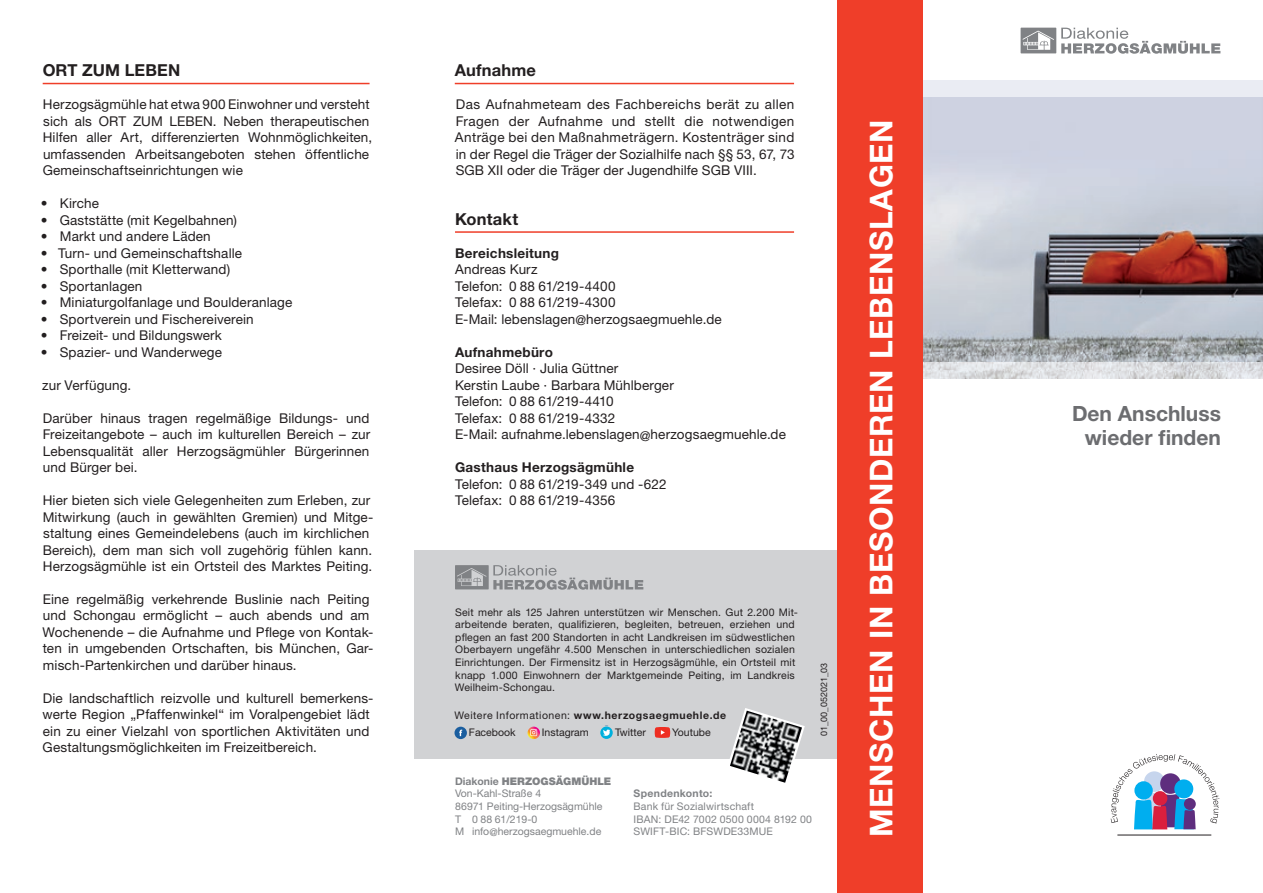
<style>
.page{position:relative;width:1263px;height:893px;background:#fff}
.page>*{position:absolute;margin:0;border:0;box-sizing:border-box;transform-origin:0 0}
.t1{font:700 31.5px "Helvetica Neue LT Std";letter-spacing:.02em;color:#fff}
.t2{font:700 21px/24px "Helvetica Neue LT Std";color:#6c6d70;text-align:right}
.t3{font:700 16.5px "Helvetica Neue LT Std";letter-spacing:.01em;color:#231f20}
.t4{font:13.5px/16.5px "Helvetica Neue LT Std";letter-spacing:.01em;color:#231f20}
.t5{font:700 13.5px "Helvetica Neue LT Std";letter-spacing:.02em;color:#231f20}
.t6{font:10.5px/12.6px "Helvetica Neue LT Std";letter-spacing:.02em;color:#231f20}
.t7{font:10.5px/12.6px "Helvetica Neue LT Std";color:#808285}
.t8{font:10.5px/17px "Helvetica Neue LT Std";color:#231f20}
.t9{font:700 10.5px "Helvetica Neue LT Std";letter-spacing:.03em;color:#808285}
.t10{font:9px "Helvetica Neue LT Std";color:#231f20}
.s1{font-weight:700}
.s2{font-weight:900}
</style>
<div class="page">
<img style="left:923px;top:97px;width:340px;height:281px">
<div style="left:923px;top:81px;width:340px;height:16px;background:#eaecf3"></div>
<div style="left:415px;top:550px;width:426px;height:209px;background:#d1d2d4"></div>
<svg style="left:744px;top:708px;width:61px;height:26px"></svg>
<img style="left:730px;top:711px;width:72px;height:72px">
<svg style="left:454px;top:727px;width:13px;height:12px"></svg>
<svg style="left:459px;top:730px;width:3px;height:6px"></svg>
<svg style="left:527px;top:727px;width:13px;height:12px"></svg>
<svg style="left:600px;top:726px;width:13px;height:13px"></svg>
<svg style="left:603px;top:729px;width:8px;height:7px"></svg>
<svg style="left:655px;top:727px;width:15px;height:11px"></svg>
<svg style="left:455px;top:565px;width:188px;height:25px"></svg>
<hr style="left:1117px;top:835px;width:94px;height:1px;background:#231f20">
<svg style="left:1111px;top:754px;width:108px;height:75px"></svg>
<svg style="left:1020px;top:28px;width:200px;height:26px"></svg>
<hr style="left:43px;top:83px;width:327px;height:1px;background:#ef3e29">
<div style="left:838px;top:0;width:85px;height:893px;background:#ef3e29"></div>
<hr style="left:455px;top:83px;width:339px;height:1px;background:#ef3e29">
<hr style="left:455px;top:231px;width:339px;height:2px;background:#ef3e29">
<p class="t3" style="left:43px;top:60px;width:139px">ORT ZUM LEBEN</p>
<p class="t4" style="left:43px;top:96px;width:331px">Herzogsägmühle hat etwa 900 Einwohner und versteht sich als ORT ZUM LEBEN. Neben therapeutischen Hilfen aller Art, differenzierten Wohnmöglichkeiten, umfassenden Arbeitsangeboten stehen öffentliche Gemeinschaftseinrichtungen wie</p>
<p class="t4" style="left:41px;top:195px;width:60px">• Kirche</p>
<p class="t4" style="left:41px;top:211px;width:198px">• Gaststätte (mit Kegelbahnen)</p>
<p class="t4" style="left:41px;top:228px;width:171px">• Markt und andere Läden</p>
<p class="t4" style="left:41px;top:244px;width:203px">• Turn- und Gemeinschaftshalle</p>
<p class="t4" style="left:41px;top:261px;width:191px">• Sporthalle (mit Kletterwand)</p>
<p class="t4" style="left:41px;top:277px;width:103px">• Sportanlagen</p>
<p class="t4" style="left:41px;top:294px;width:253px">• Miniaturgolfanlage und Boulderanlage</p>
<p class="t4" style="left:41px;top:310px;width:214px">• Sportverein und Fischereiverein</p>
<p class="t4" style="left:41px;top:327px;width:183px">• Freizeit- und Bildungswerk</p>
<p class="t4" style="left:41px;top:343px;width:183px">• Spazier- und Wanderwege</p>
<p class="t4" style="left:42px;top:376px;width:91px">zur Verfügung.</p>
<p class="t4" style="left:43px;top:409px;width:329px;text-align:justify">Darüber hinaus tragen regelmäßige Bildungs- und Freizeitangebote – auch im kulturellen Bereich – zur Lebensqualität aller Herzogsägmühler Bürgerinnen und Bürger bei.</p>
<p class="t4" style="left:43px;top:492px;width:332px">Hier bieten sich viele Gelegenheiten zum Erleben, zur Mitwirkung (auch in gewählten Gremien) und Mitge&shy;staltung eines Gemeindelebens (auch im kirchlichen Bereich), dem man sich voll zugehörig fühlen kann.<br>Herzogsägmühle ist ein Ortsteil des Marktes Peiting.</p>
<p class="t4" style="left:43px;top:591px;width:332px">Eine regelmäßig verkehrende Buslinie nach Peiting und Schongau ermöglicht – auch abends und am Wochenende – die Aufnahme und Pflege von Kontak&shy;ten in umgebenden Ortschaften, bis München, Gar&shy;misch-Partenkirchen und darüber hinaus.</p>
<p class="t4" style="left:43px;top:690px;width:332px">Die landschaftlich reizvolle und kulturell bemerkens&shy;werte Region „Pfaffenwinkel“ im Voralpengebiet lädt ein zu einer Vielzahl von sportlichen Aktivitäten und Gestaltungsmöglichkeiten im Freizeitbereich.</p>
<p class="t3" style="left:455px;top:60px;width:83px">Aufnahme</p>
<p class="t4" style="left:455px;top:96px;width:341px;text-align:justify">Das Aufnahmeteam des Fachbereichs berät zu allen Fragen der Aufnahme und stellt die notwendigen Anträge bei den Maßnahmeträgern. Kostenträger sind in der Regel die Träger der Sozialhilfe nach §§ 53, 67, 73<br>SGB XII oder die Träger der Jugendhilfe SGB VIII.</p>
<p class="t3" style="left:455px;top:208px;width:65px">Kontakt</p>
<p class="t5" style="left:455px;top:244px;width:106px">Bereichsleitung</p>
<p class="t4" style="left:455px;top:261px;width:268px">Andreas Kurz<br>Telefon: 0 88 61/219-4400<br>Telefax: 0 88 61/219-4300<br>E-Mail: lebenslagen@herzogsaegmuehle.de</p>
<p class="t5" style="left:455px;top:343px;width:100px">Aufnahmebüro</p>
<p class="t4" style="left:455px;top:360px;width:332px">Desiree Döll · Julia Güttner<br>Kerstin Laube · Barbara Mühlberger<br>Telefon: 0 88 61/219-4410<br>Telefax: 0 88 61/219-4332<br>E-Mail: aufnahme.lebenslagen@herzogsaegmuehle.de</p>
<p class="t5" style="left:455px;top:459px;width:181px">Gasthaus Herzogsägmühle</p>
<p class="t4" style="left:455px;top:475px;width:213px">Telefon: 0 88 61/219-349 und -622<br>Telefax: 0 88 61/219-4356</p>
<p class="t6" style="left:455px;top:605px;width:345px">Seit mehr als 125 Jahren unterstützen wir Menschen. Gut 2.200 Mit&shy;arbeitende beraten, qualifizieren, begleiten, betreuen, erziehen und pflegen an fast 200 Standorten in acht Landkreisen im südwestlichen Oberbayern ungefähr 4.500 Menschen in unterschiedlichen sozialen Einrichtungen. Der Firmensitz ist in Herzogsägmühle, ein Ortsteil mit knapp 1.000 Einwohnern der Marktgemeinde Peiting, im Landkreis Weilheim-Schongau.</p>
<p class="t8" style="left:469px;top:707px;width:259px;text-indent:-15px">Weitere Informationen: <span class="s1">www.herzogsaegmuehle.de<br></span>Facebook</p>
<p class="t8" style="left:542px;top:724px;width:48px">Instagram</p>
<p class="t8" style="left:615px;top:724px;width:32px">Twitter</p>
<p class="t8" style="left:672px;top:724px;width:40px">Youtube</p>
<p class="t10" style="left:818px;top:736px;width:75px;rotate:-90deg">01_00_052021_03</p>
<p class="t7" style="left:455px;top:775px;width:158px"><span class="s1">Diakonie</span> <span class="s2">HERZOGSÄGMÜHLE<br></span>Von-Kahl-Straße 4<br>86971 Peiting-Herzogsägmühle<br>T 0 88 61/219-0<br>M info@herzogsaegmuehle.de</p>
<p class="t9" style="left:634px;top:787px;width:80px">Spendenkonto:</p>
<p class="t7" style="left:634px;top:800px;width:180px">Bank für Sozialwirtschaft<br>IBAN: DE42 7002 0500 0004 8192 00<br>SWIFT-BIC: BFSWDE33MUE</p>
<h1 class="t1" style="left:862px;top:837px;width:719px;rotate:-90deg">MENSCHEN IN BESONDEREN LEBENSLAGEN</h1>
<h2 class="t2" style="left:1072px;top:401px;width:150px">Den Anschluss wieder finden</h2>
</div>
